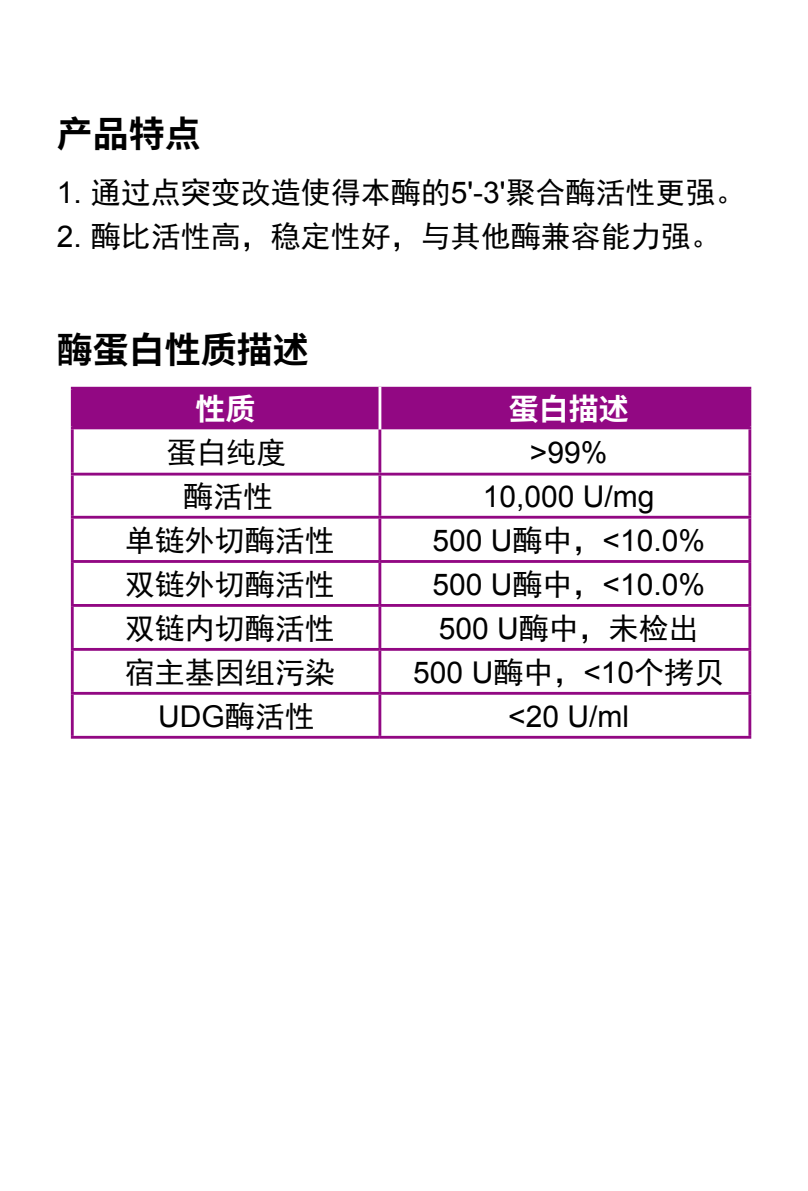
<style>
.page{position:relative;width:808px;height:1191px;background:#fff}
.page>*{position:absolute;margin:0;border:0;box-sizing:border-box;transform-origin:0 0}
.t1{font:700 36px "Source Han Sans CN";color:#000}
.t2{font:30px "Sim Hei";color:#000}
.t3{font:30px "Arial";color:#000}
.t4{font:700 30px "Source Han Sans CN";color:#fff}
.s1{font-family:"Arial"}
.s2{font-family:"Sim Hei"}
</style>
<div class="page">
<div style="left:74px;top:389px;width:674px;height:37px;background:#920883"></div>
<hr style="left:71px;top:387px;width:309px;height:2px;background:#920883">
<hr style="left:71px;top:389px;width:3px;height:37px;background:#920883">
<hr style="left:380px;top:387px;width:371px;height:2px;background:#920883">
<hr style="left:748px;top:389px;width:3px;height:37px;background:#920883">
<hr style="left:71px;top:426px;width:309px;height:3px;background:#920883">
<hr style="left:71px;top:429px;width:3px;height:44px;background:#920883">
<hr style="left:380px;top:426px;width:371px;height:3px;background:#920883">
<hr style="left:378px;top:429px;width:3px;height:44px;background:#920883">
<hr style="left:748px;top:429px;width:3px;height:44px;background:#920883">
<hr style="left:71px;top:473px;width:309px;height:2px;background:#920883">
<hr style="left:71px;top:475px;width:3px;height:41px;background:#920883">
<hr style="left:380px;top:473px;width:371px;height:2px;background:#920883">
<hr style="left:378px;top:475px;width:3px;height:41px;background:#920883">
<hr style="left:748px;top:475px;width:3px;height:41px;background:#920883">
<hr style="left:71px;top:516px;width:309px;height:2px;background:#920883">
<hr style="left:71px;top:518px;width:3px;height:42px;background:#920883">
<hr style="left:380px;top:516px;width:371px;height:2px;background:#920883">
<hr style="left:378px;top:518px;width:3px;height:42px;background:#920883">
<hr style="left:748px;top:518px;width:3px;height:42px;background:#920883">
<hr style="left:71px;top:560px;width:309px;height:3px;background:#920883">
<hr style="left:71px;top:563px;width:3px;height:41px;background:#920883">
<hr style="left:380px;top:560px;width:371px;height:3px;background:#920883">
<hr style="left:378px;top:563px;width:3px;height:41px;background:#920883">
<hr style="left:748px;top:563px;width:3px;height:41px;background:#920883">
<hr style="left:71px;top:604px;width:309px;height:3px;background:#920883">
<hr style="left:71px;top:607px;width:3px;height:41px;background:#920883">
<hr style="left:380px;top:604px;width:371px;height:3px;background:#920883">
<hr style="left:378px;top:607px;width:3px;height:41px;background:#920883">
<hr style="left:748px;top:607px;width:3px;height:41px;background:#920883">
<hr style="left:71px;top:648px;width:309px;height:3px;background:#920883">
<hr style="left:71px;top:651px;width:3px;height:41px;background:#920883">
<hr style="left:380px;top:648px;width:371px;height:3px;background:#920883">
<hr style="left:378px;top:651px;width:3px;height:41px;background:#920883">
<hr style="left:748px;top:651px;width:3px;height:41px;background:#920883">
<hr style="left:71px;top:692px;width:309px;height:2px;background:#920883">
<hr style="left:71px;top:694px;width:3px;height:42px;background:#920883">
<hr style="left:380px;top:692px;width:371px;height:2px;background:#920883">
<hr style="left:378px;top:694px;width:3px;height:42px;background:#920883">
<hr style="left:748px;top:694px;width:3px;height:42px;background:#920883">
<hr style="left:71px;top:736px;width:309px;height:2px;background:#920883">
<hr style="left:380px;top:736px;width:371px;height:2px;background:#920883">
<hr style="left:378px;top:387px;width:3px;height:42px;background:#fff">
<p class="t1" style="left:57px;top:113px;width:145px">产品特点</p>
<p class="t2" style="left:57px;top:177px;width:690px"><span class="s1">1.</span> 通过点突变改造使得本酶的<span class="s1">5'-3'</span>聚合酶活性更强。</p>
<p class="t2" style="left:57px;top:221px;width:666px"><span class="s1">2.</span> 酶比活性高，稳定性好，与其他酶兼容能力强。</p>
<p class="t1" style="left:57px;top:330px;width:254px">酶蛋白性质描述</p>
<p class="t4" style="left:195px;top:392px;width:61px">性质</p>
<p class="t4" style="left:509px;top:392px;width:122px">蛋白描述</p>
<p class="t2" style="left:166px;top:437px;width:121px">蛋白纯度</p>
<p class="t3" style="left:530px;top:433px;width:79px">&gt;99%</p>
<p class="t2" style="left:183px;top:481px;width:92px">酶活性</p>
<p class="t3" style="left:483px;top:477px;width:173px">10,000 U/mg</p>
<p class="t2" style="left:125px;top:525px;width:211px">单链外切酶活性</p>
<p class="t3" style="left:432px;top:521px;width:274px">500 U<span class="s2">酶中，</span>&lt;10.0%</p>
<p class="t2" style="left:125px;top:569px;width:211px">双链外切酶活性</p>
<p class="t3" style="left:432px;top:565px;width:274px">500 U<span class="s2">酶中，</span>&lt;10.0%</p>
<p class="t2" style="left:125px;top:613px;width:211px">双链内切酶活性</p>
<p class="t2" style="left:439px;top:613px;width:262px"><span class="s1">500 U</span>酶中，未检出</p>
<p class="t2" style="left:125px;top:657px;width:211px">宿主基因组污染</p>
<p class="t3" style="left:413px;top:653px;width:312px">500 U<span class="s2">酶中，</span>&lt;10<span class="s2">个拷贝</span></p>
<p class="t3" style="left:158px;top:697px;width:158px">UDG<span class="s2">酶活性</span></p>
<p class="t3" style="left:508px;top:697px;width:122px">&lt;20 U/ml</p>
</div>
